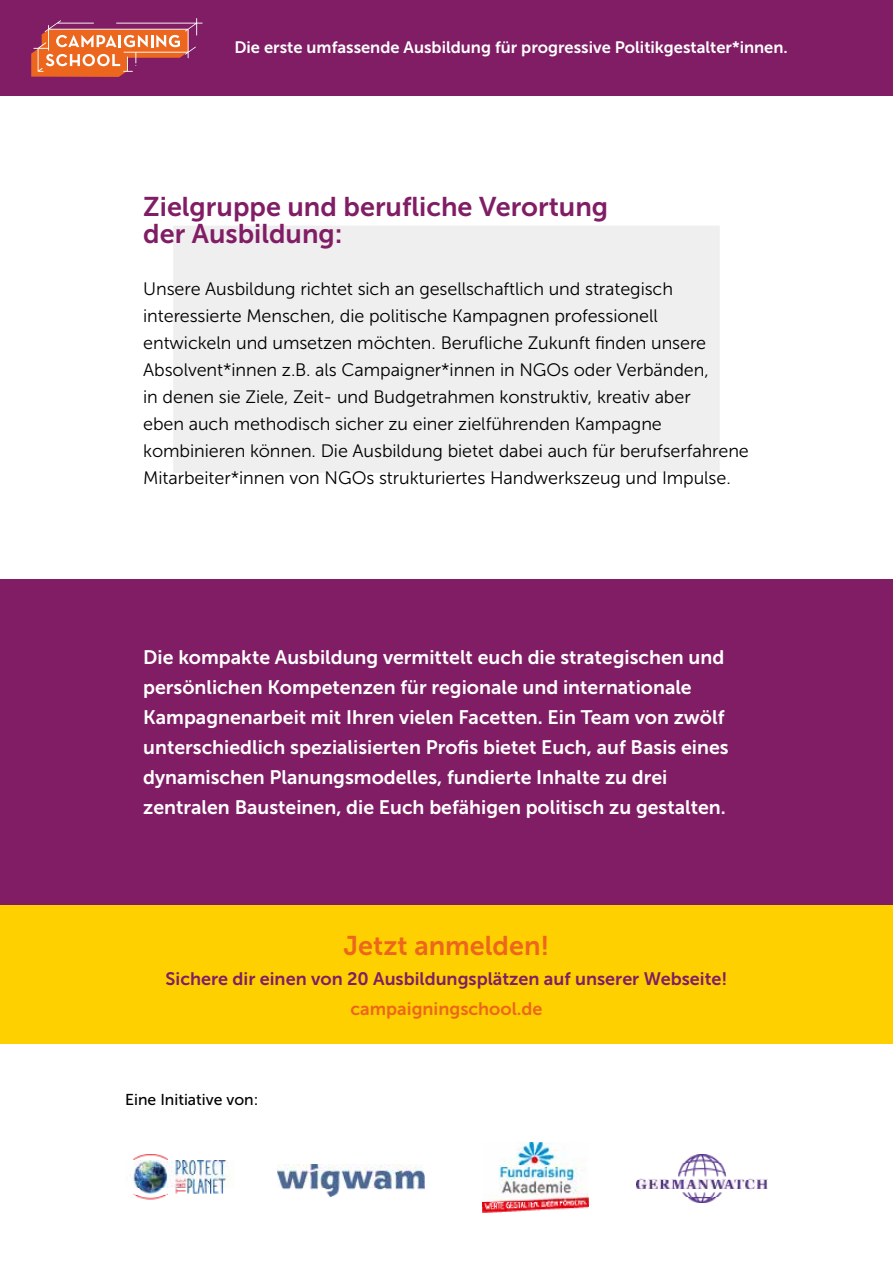
<style>
.page{position:relative;width:893px;height:1263px;background:#fff}
.page>*{position:absolute;margin:0;border:0;box-sizing:border-box;transform-origin:0 0}
.t1{font:27px/27px "Museo Sans 700";color:#801d65}
.t2{font:27px "Museo Sans 700";color:#ec671d}
.t3{font:19.5px/30px "Museo Sans 700";color:#fff}
.t4{font:18px/27px "Museo Sans 300";letter-spacing:-.005em;color:#000}
.t5{font:18px "Museo Sans 700";color:#801d65}
.t6{font:18px "Museo Sans 700";color:#ec671d}
.t7{font:16.5px "Museo Sans 700";color:#fff}
.t8{font:15.75px "Museo Sans 500";color:#000}
</style>
<div class="page">
<div style="left:0;top:579px;width:893px;height:326px;background:#801d65"></div>
<div style="left:143px;top:196px;width:607px;height:307px;background:#efefef;border:30px solid #fff"></div>
<div style="left:0;top:0;width:893px;height:96px;background:#801d65"></div>
<svg style="left:31px;top:18px;width:172px;height:59px"></svg>
<img style="left:133px;top:1154px;width:96px;height:46px">
<img style="left:277px;top:1165px;width:148px;height:31px">
<img style="left:482px;top:1142px;width:106px;height:70px">
<img style="left:637px;top:1155px;width:131px;height:47px">
<div style="left:0;top:906px;width:893px;height:138px;background:#ffd000"></div>
<p class="t7" style="left:234px;top:38px;width:555px">Die erste umfassende Ausbildung für progressive Politikgestalter*innen.</p>
<h1 class="t1" style="left:143px;top:193px;width:467px">Zielgruppe und berufliche Verortung der Ausbildung:</h1>
<p class="t4" style="left:143px;top:275px;width:607px">Unsere Ausbildung richtet sich an gesellschaftlich und strategisch interessierte Menschen, die politische Kampagnen professionell entwickeln und umsetzen möchten. Berufliche Zukunft finden unsere Absolvent*innen z.B. als Campaigner*innen in NGOs oder Verbänden,<br>in denen sie Ziele, Zeit- und Budgetrahmen konstruktiv, kreativ aber<br>eben auch methodisch sicher zu einer zielführenden Kampagne kombinieren können. Die Ausbildung bietet dabei auch für berufserfahrene Mitarbeiter*innen von NGOs strukturiertes Handwerkszeug und Impulse.</p>
<p class="t3" style="left:143px;top:642px;width:587px">Die kompakte Ausbildung vermittelt euch die strategischen und persönlichen Kompetenzen für regionale und internationale Kampagnenarbeit mit Ihren vielen Facetten. Ein Team von zwölf unterschiedlich spezialisierten Profis bietet Euch, auf Basis eines dynamischen Planungsmodelles, fundierte Inhalte zu drei zentralen Bausteinen, die Euch befähigen politisch zu gestalten.</p>
<h1 class="t2" style="left:344px;top:931px;width:207px">Jetzt anmelden!</h1>
<p class="t5" style="left:166px;top:969px;width:563px">Sichere dir einen von 20 Ausbildungsplätzen auf unserer Webseite!</p>
<p class="t6" style="left:350px;top:999px;width:194px">campaigningschool.de</p>
<p class="t8" style="left:125px;top:1091px;width:135px">Eine Initiative von:</p>
</div>
